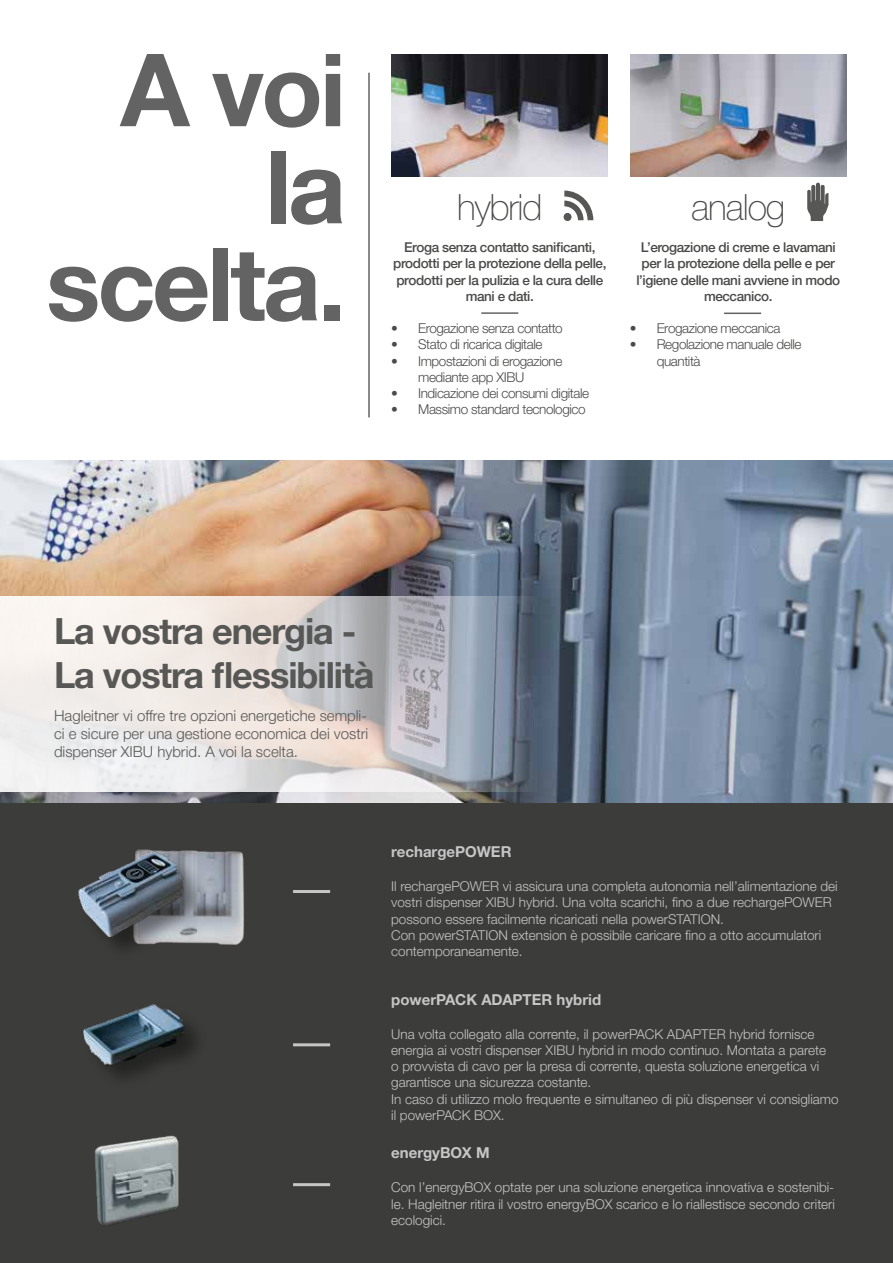
<style>
.page{position:relative;width:893px;height:1263px;background:#fff}
.page>*{position:absolute;margin:0;border:0;box-sizing:border-box;transform-origin:0 0}
.t1{font:700 101.1px/97.1px "Helvetica Neue LTW1 G";letter-spacing:-.03em;color:#646363;text-align:right}
.t2{font:700 36px/43.2px "Helvetica Neue LTW1 G";letter-spacing:-.03em;color:#575756}
.t3{font:100 36px "Helvetica Neue LTW1 G";letter-spacing:-.03em;color:#4a4a49}
.t4{font:300 15px/18px "Helvetica Neue LTW1 G";color:#575756;text-align:justify}
.t5{font:700 15px "Helvetica Neue LTW1 G";color:#c6c6c6}
.t6{font:300 13.5px/16.2px "Helvetica Neue LTW1 G";color:#c6c6c6}
.t7{font:500 13.5px/16.2px "Helvetica Neue LTW1 G";letter-spacing:-.03em;color:#4a4a49;text-align:center}
.t8{font:300 13.5px/16.2px "Helvetica Neue LTW1 G";letter-spacing:-.03em;color:#4a4a49}
</style>
<div class="page">
<div style="left:0;top:664px;width:893px;height:599px;background:#3c3c3b"></div>
<img style="left:0;top:461px;width:893px;height:341px">
<img style="left:630px;top:55px;width:216px;height:122px">
<img style="left:392px;top:55px;width:216px;height:122px">
<hr style="left:293px;top:1183px;width:37px;height:3px;background:#c6c6c6">
<img style="left:83px;top:1004px;width:113px;height:73px">
<hr style="left:293px;top:1043px;width:37px;height:3px;background:#c6c6c6">
<img style="left:209px;top:937px;width:35px;height:8px">
<img style="left:94px;top:1135px;width:85px;height:90px">
<div style="left:79px;top:852px;width:130px;height:109px;background:#000;opacity:.4"></div>
<img style="left:78px;top:849px;width:167px;height:88px">
<hr style="left:293px;top:890px;width:37px;height:3px;background:#c6c6c6">
<svg style="left:0;top:596px;width:538px;height:196px;background:#d0cfd0"></svg>
<hr style="left:368px;top:73px;width:2px;height:344px;background:#646363">
<hr style="left:481px;top:312px;width:37px;height:2px;background:#646363">
<hr style="left:724px;top:313px;width:37px;height:1px;background:#646363">
<svg style="left:564px;top:191px;width:29px;height:29px"></svg>
<svg style="left:807px;top:183px;width:21px;height:38px"></svg>
<h1 class="t1" style="left:46px;top:41px;width:301px">A voi la scelta.</h1>
<h2 class="t3" style="left:457px;top:186px;width:87px">hybrid</h2>
<p class="t7" style="left:393px;top:239px;width:215px">Eroga senza contatto sanificanti, prodotti per la protezione della pelle, prodotti per la pulizia e la cura delle mani e dati.</p>
<p class="t8" style="left:391px;top:320px;width:173px">• Erogazione senza contatto</p>
<p class="t8" style="left:391px;top:336px;width:153px">• Stato di ricarica digitale</p>
<p class="t8" style="left:418px;top:353px;width:146px;text-indent:-27px">• Impostazioni di erogazione mediante app XIBU</p>
<p class="t8" style="left:391px;top:385px;width:199px">• Indicazione dei consumi digitale</p>
<p class="t8" style="left:391px;top:401px;width:196px">• Massimo standard tecnologico</p>
<h2 class="t3" style="left:691px;top:186px;width:95px">analog</h2>
<p class="t7" style="left:636px;top:239px;width:205px">L’erogazione di creme e lavamani per la protezione della pelle e per l’igiene delle mani avviene in modo meccanico.</p>
<p class="t8" style="left:630px;top:320px;width:152px">• Erogazione meccanica</p>
<p class="t8" style="left:657px;top:336px;width:146px;text-indent:-27px">• Regolazione manuale delle quantità</p>
<h2 class="t2" style="left:54px;top:610px;width:322px">La vostra energia -<br>La vostra flessibilità</h2>
<p class="t4" style="left:54px;top:706px;width:316px">Hagleitner vi offre tre opzioni energetiche sempli&shy;ci e sicure per una gestione economica dei vostri dispenser XIBU hybrid. A voi la scelta.</p>
<p class="t5" style="left:391px;top:842px;width:122px">rechargePOWER</p>
<p class="t6" style="left:391px;top:878px;width:448px">Il rechargePOWER vi assicura una completa autonomia nell’alimentazione dei vostri dispenser XIBU hybrid. Una volta scarichi, fino a due rechargePOWER possono essere facilmente ricaricati nella powerSTATION.<br>Con powerSTATION extension è possibile caricare fino a otto accumulatori contemporaneamente.</p>
<p class="t5" style="left:391px;top:990px;width:212px">powerPACK ADAPTER hybrid</p>
<p class="t6" style="left:391px;top:1026px;width:449px">Una volta collegato alla corrente, il powerPACK ADAPTER hybrid fornisce energia ai vostri dispenser XIBU hybrid in modo continuo. Montata a parete<br>o provvista di cavo per la presa di corrente, questa soluzione energetica vi garantisce una sicurezza costante.<br>In caso di utilizzo molo frequente e simultaneo di più dispenser vi consigliamo il powerPACK BOX.</p>
<p class="t5" style="left:391px;top:1143px;width:100px">energyBOX M</p>
<p class="t6" style="left:391px;top:1179px;width:445px;text-align:justify">Con l’energyBOX optate per una soluzione energetica innovativa e sostenibi&shy;le. Hagleitner ritira il vostro energyBOX scarico e lo riallestisce secondo criteri ecologici.</p>
</div>
